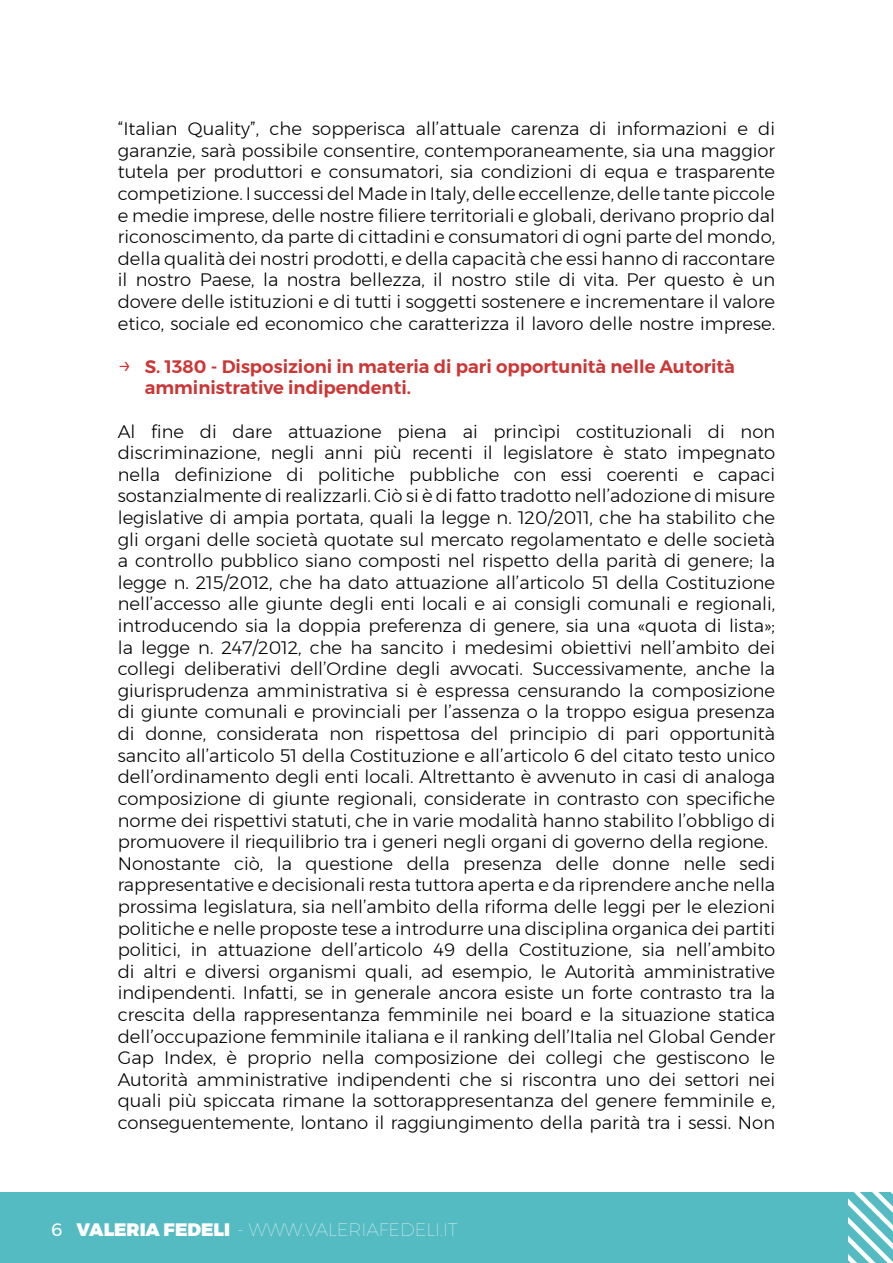
<style>
.page{position:relative;width:893px;height:1263px;background:#fff}
.page>*{position:absolute;margin:0;border:0;box-sizing:border-box;transform-origin:0 0}
.t1{font:300 18px/21.6px "Montserrat";color:#000;text-align:justify}
.t2{font:600 18px/21.6px "Montserrat";color:#cb3736}
.t3{font:100 18px "Montserrat";color:#fff}
.s1{font-weight:300;font-size:24px}
.s2{font-weight:400}
.s3{font-weight:900}
</style>
<div class="page">
<div style="left:0;top:1193px;width:893px;height:70px;background:#55bbc2"></div>
<svg style="left:848px;top:1192px;width:45px;height:71px"></svg>
<p class="t1" style="left:118px;top:118px;width:659px">“Italian Quality”, che sopperisca all’attuale carenza di informazioni e di garanzie, sarà possibile consentire, contemporaneamente, sia una maggior tutela per produttori e consumatori, sia condizioni di equa e trasparente competizione. I successi del Made in Italy, delle eccellenze, delle tante piccole e medie imprese, delle nostre filiere territoriali e globali, derivano proprio dal riconoscimento, da parte di cittadini e consumatori di ogni parte del mondo, della qualità dei nostri prodotti, e della capacità che essi hanno di raccontare il nostro Paese, la nostra bellezza, il nostro stile di vita. Per questo è un dovere delle istituzioni e di tutti i soggetti sostenere e incrementare il valore etico, sociale ed economico che caratterizza il lavoro delle nostre imprese.</p>
<p class="t2" style="left:145px;top:356px;width:592px;text-indent:-27px"><span class="s1">→</span> S. 1380 - Disposizioni in materia di pari opportunità nelle Autorità amministrative indipendenti.</p>
<p class="t1" style="left:118px;top:420px;width:659px;text-align:left">Al fine di dare attuazione piena ai princìpi costituzionali di non discriminazione, negli anni più recenti il legislatore è stato impegnato nella definizione di politiche pubbliche con essi coerenti e capaci sostanzialmente di realizzarli. Ciò si è di fatto tradotto nell’adozione di misure legislative di ampia portata, quali la legge n. 120/2011, che ha stabilito che gli organi delle società quotate sul mercato regolamentato e delle società a controllo pubblico siano composti nel rispetto della parità di genere; la legge n. 215/2012, che ha dato attuazione all’articolo 51 della Costituzione nell’accesso alle giunte degli enti locali e ai consigli comunali e regionali, introducendo sia la doppia preferenza di genere, sia una «quota di lista»; la legge n. 247/2012, che ha sancito i medesimi obiettivi nell’ambito dei collegi deliberativi dell’Ordine degli avvocati. Successivamente, anche la giurisprudenza amministrativa si è espressa censurando la composizione di giunte comunali e provinciali per l’assenza o la troppo esigua presenza di donne, considerata non rispettosa del principio di pari opportunità sancito all’articolo 51 della Costituzione e all’articolo 6 del citato testo unico dell’ordinamento degli enti locali. Altrettanto è avvenuto in casi di analoga composizione di giunte regionali, considerate in contrasto con specifiche norme dei rispettivi statuti, che in varie modalità hanno stabilito l’obbligo di promuovere il riequilibrio tra i generi negli organi di governo della regione.<br>Nonostante ciò, la questione della presenza delle donne nelle sedi rappresentative e decisionali resta tuttora aperta e da riprendere anche nella prossima legislatura, sia nell’ambito della riforma delle leggi per le elezioni politiche e nelle proposte tese a introdurre una disciplina organica dei partiti politici, in attuazione dell’articolo 49 della Costituzione, sia nell’ambito di altri e diversi organismi quali, ad esempio, le Autorità amministrative indipendenti. Infatti, se in generale ancora esiste un forte contrasto tra la crescita della rappresentanza femminile nei board e la situazione statica dell’occupazione femminile italiana e il ranking dell’Italia nel Global Gender Gap Index, è proprio nella composizione dei collegi che gestiscono le Autorità amministrative indipendenti che si riscontra uno dei settori nei quali più spiccata rimane la sottorappresentanza del genere femminile e, conseguentemente, lontano il raggiungimento della parità tra i sessi. Non</p>
<p class="t3" style="left:51px;top:1216px;width:408px"><span class="s2">6</span> <span class="s3">VALERIA FEDELI</span> - WWW.VALERIAFEDELI.IT</p>
</div>
